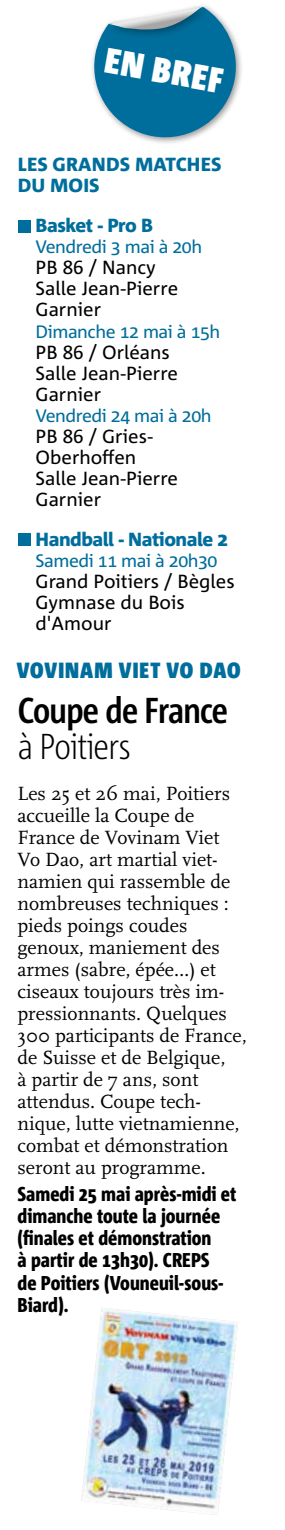
<style>
.page{position:relative;width:285px;height:1530px;background:#fff}
.page>*{position:absolute;margin:0;border:0;box-sizing:border-box;transform-origin:0 0}
.t1{font:700 36px "Corpid C1 Cd";letter-spacing:-.02em;color:#000}
.t2{font:300 36px "Corpid C1 Cd";letter-spacing:-.02em;color:#000}
.t3{font:900 35.4px "Corpid C1 Cd";color:#fff}
.t4{font:900 22px "Corpid C1 Cd";letter-spacing:.05em;color:#006e9c}
.t5{font:20px/22px "Scala OT";color:#000}
.t6{font:800 20px/22px "Corpid C1 Cd";color:#000}
.t7{font:19px/21px "Corpid C1";color:#000}
.t8{font:800 19px "Corpid C1";letter-spacing:-.025em;color:#006e9c}
.t9{font:800 19px/21px "Corpid C1";letter-spacing:.005em;color:#006e9c}
.t10{font:18px "Corpid C1";letter-spacing:-.025em;color:#006e9c}
</style>
<div class="page">
<img style="left:81px;top:1308px;width:157px;height:207px">
<div style="left:18px;top:220px;width:12px;height:12px;background:#006e9c"></div>
<div style="left:18px;top:533px;width:12px;height:13px;background:#006e9c"></div>
<svg style="left:92px;top:8px;width:148px;height:135px;fill:#006e9c"></svg>
<div style="left:105px;top:3px;width:105px;height:36px;background:#000;opacity:.34"></div>
<svg style="left:108px;top:7px;width:94px;height:25px"></svg>
<h2 class="t3" style="left:109px;top:38px;width:121px;rotate:10deg">EN BREF</h2>
<p class="t9" style="left:18px;top:154px;width:205px">LES GRANDS MATCHES<br>DU MOIS</p>
<p class="t8" style="left:36px;top:214px;width:119px">Basket - Pro B</p>
<p class="t10" style="left:36px;top:236px;width:168px">Vendredi 3 mai à 20h</p>
<p class="t7" style="left:36px;top:257px;width:144px">PB 86 / Nancy<br>Salle Jean-Pierre<br>Garnier</p>
<p class="t10" style="left:36px;top:320px;width:186px">Dimanche 12 mai à 15h</p>
<p class="t7" style="left:36px;top:341px;width:144px">PB 86 / Orléans<br>Salle Jean-Pierre<br>Garnier</p>
<p class="t10" style="left:36px;top:404px;width:177px">Vendredi 24 mai à 20h</p>
<p class="t7" style="left:36px;top:425px;width:144px">PB 86 / Gries-<br>Oberhoffen<br>Salle Jean-Pierre<br>Garnier</p>
<p class="t8" style="left:36px;top:527px;width:194px">Handball - Nationale 2</p>
<p class="t10" style="left:36px;top:549px;width:183px">Samedi 11 mai à 20h30</p>
<p class="t7" style="left:36px;top:570px;width:200px">Grand Poitiers / Bègles<br>Gymnase du Bois d'Amour</p>
<p class="t4" style="left:17px;top:657px;width:225px">VOVINAM VIET VO DAO</p>
<h1 class="t1" style="left:18px;top:688px;width:211px">Coupe de France</h1>
<h1 class="t2" style="left:18px;top:724px;width:114px">à Poitiers</h1>
<p class="t5" style="left:17px;top:782px;width:230px">Les 25 et 26 mai, Poitiers accueille la Coupe de<br>France de Vovinam Viet<br>Vo Dao, art martial viet&shy;namien qui rassemble de nombreuses techniques : pieds poings coudes genoux, maniement des armes (sabre, épée…) et ciseaux toujours très im&shy;pressionnants. Quelques<br>300 participants de France, de Suisse et de Belgique,<br>à partir de 7 ans, sont attendus. Coupe tech&shy;nique, lutte vietnamienne, combat et démonstration seront au programme.</p>
<p class="t6" style="left:17px;top:1183px;width:220px">Samedi 25 mai après-midi et dimanche toute la journée (finales et démonstration<br>à partir de 13h30). CREPS<br>de Poitiers (Vouneuil-sous-<br>Biard).</p>
</div>
